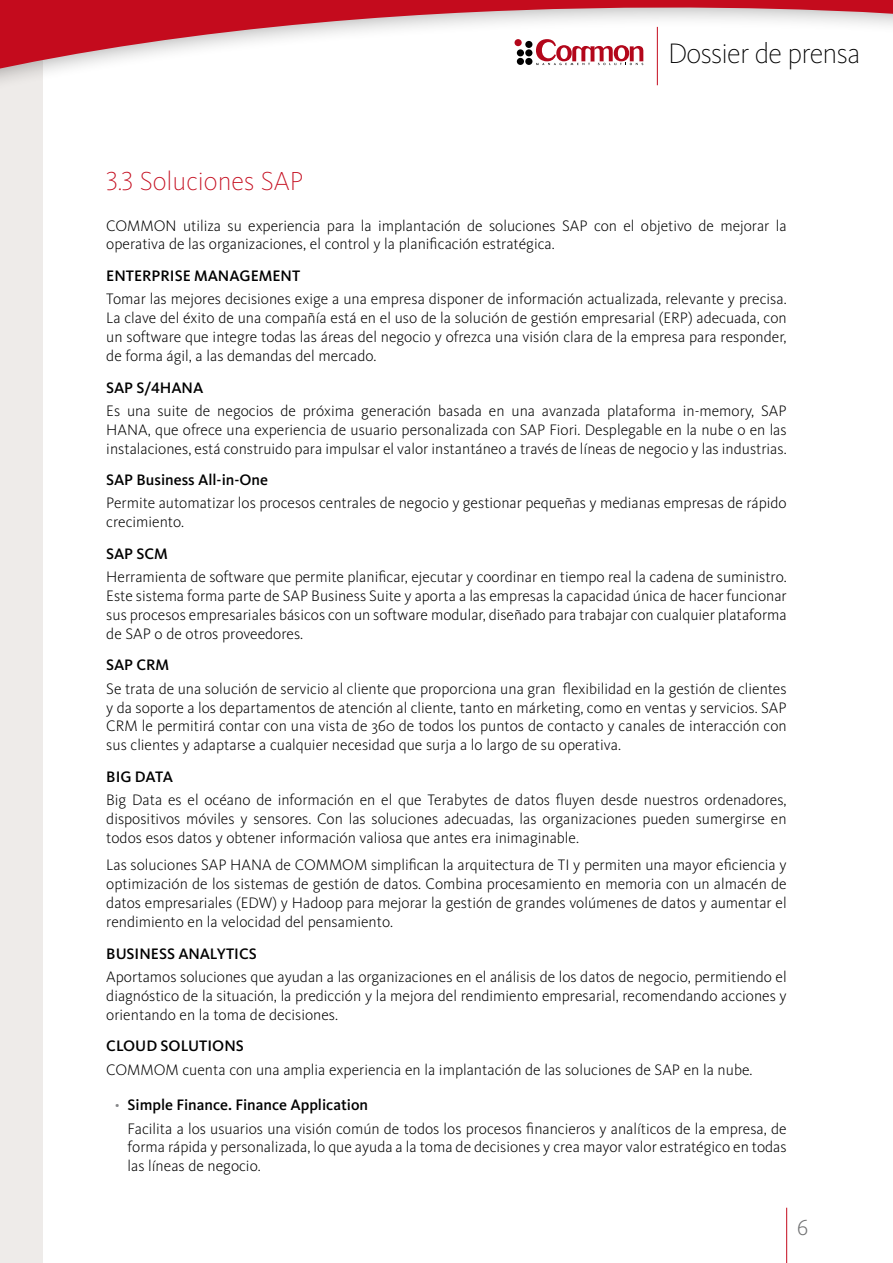
<style>
.page{position:relative;width:893px;height:1263px;background:#fff}
.page>*{position:absolute;margin:0;border:0;box-sizing:border-box;transform-origin:0 0}
.t1{font:200 29.1px "Kievit";letter-spacing:-.025em;color:#000}
.t2{font:200 27px "Kievit";color:#c40b1d}
.t3{font:300 22.5px "Kievit";color:#707172}
.t4{font:300 15.75px/18.9px "Kievit";color:#000}
.t5{font:500 15.75px "Kievit";color:#000}
.s1{font-family:"Kievit Extra Light SC";font-weight:400}
.s2{font-weight:500}
.s3{font-family:"Kievit Medium SC";font-weight:400}
.s4{color:#87888a}
</style>
<div class="page">
<div style="left:0;top:106px;width:43px;height:1157px;background:#eeebe9"></div>
<hr style="left:786px;top:1208px;width:1px;height:55px;background:#c40b1d">
<svg style="left:0;top:0;width:893px;height:92px"></svg>
<svg style="left:536px;top:39px;width:107px;height:26px"></svg>
<div style="left:525px;top:58px;width:7px;height:7px;background:#000;border-radius:50%"></div>
<div style="left:517px;top:58px;width:7px;height:7px;background:#000;border-radius:50%"></div>
<div style="left:525px;top:49px;width:7px;height:7px;background:#000;border-radius:50%"></div>
<div style="left:525px;top:41px;width:7px;height:7px;background:#000;border-radius:50%"></div>
<div style="left:517px;top:49px;width:7px;height:7px;background:#000;border-radius:50%"></div>
<div style="left:514px;top:39px;width:8px;height:7px;background:#b3071b;border-radius:50%"></div>
<hr style="left:657px;top:27px;width:1px;height:58px;background:#c40b1d">
<h1 class="t1" style="left:668px;top:38px;width:194px">Dossier de prensa</h1>
<h2 class="t2" style="left:106px;top:167px;width:199px"><span class="s1">3.3</span> Soluciones SAP</h2>
<p class="t4" style="left:106px;top:216px;width:682px">COMMON utiliza su experiencia para la implantación de soluciones SAP con el objetivo de mejorar la operativa de las organizaciones, el control y la planificación estratégica.</p>
<p class="t5" style="left:106px;top:266px;width:195px">ENTERPRISE MANAGEMENT</p>
<p class="t4" style="left:106px;top:290px;width:682px;text-align:justify">Tomar las mejores decisiones exige a una empresa disponer de información actualizada, relevante y precisa.<br>La clave del éxito de una compañía está en el uso de la solución de gestión empresarial (ERP) adecuada, con un software que integre todas las áreas del negocio y ofrezca una visión clara de la empresa para responder, de forma ágil, a las demandas del mercado.</p>
<p class="t4" style="left:106px;top:376px;width:682px;line-height:23.1px"><span class="s2">SAP S/</span><span class="s3">4</span><span class="s2">HANA<br></span>Es una suite de negocios de próxima generación basada en una avanzada plataforma in-memory, SAP</p>
<p class="t4" style="left:106px;top:420px;width:682px">HANA, que ofrece una experiencia de usuario personalizada con SAP Fiori. Desplegable en la nube o en las instalaciones, está construido para impulsar el valor instantáneo a través de líneas de negocio y las industrias.</p>
<p class="t5" style="left:106px;top:470px;width:163px">SAP Business All-in-One</p>
<p class="t4" style="left:106px;top:494px;width:682px">Permite automatizar los procesos centrales de negocio y gestionar pequeñas y medianas empresas de rápido crecimiento.</p>
<p class="t5" style="left:106px;top:544px;width:63px">SAP SCM</p>
<p class="t4" style="left:106px;top:568px;width:682px;text-align:justify">Herramienta de software que permite planificar, ejecutar y coordinar en tiempo real la cadena de suministro.<br>Este sistema forma parte de SAP Business Suite y aporta a las empresas la capacidad única de hacer funcionar sus procesos empresariales básicos con un software modular, diseñado para trabajar con cualquier plataforma de SAP o de otros proveedores.</p>
<p class="t5" style="left:106px;top:656px;width:64px">SAP CRM</p>
<p class="t4" style="left:106px;top:679px;width:682px;text-align:justify">Se trata de una solución de servicio al cliente que proporciona una gran flexibilidad en la gestión de clientes y da soporte a los departamentos de atención al cliente, tanto en márketing, como en ventas y servicios. SAP CRM le permitirá contar con una vista de 360 de todos los puntos de contacto y canales de interacción con sus clientes y adaptarse a cualquier necesidad que surja a lo largo de su operativa.</p>
<p class="t5" style="left:106px;top:767px;width:68px">BIG DATA</p>
<p class="t4" style="left:106px;top:791px;width:682px;text-align:justify">Big Data es el océano de información en el que Terabytes de datos fluyen desde nuestros ordenadores, dispositivos móviles y sensores. Con las soluciones adecuadas, las organizaciones pueden sumergirse en todos esos datos y obtener información valiosa que antes era inimaginable.</p>
<p class="t4" style="left:106px;top:856px;width:682px;text-align:justify">Las soluciones SAP HANA de COMMOM simplifican la arquitectura de TI y permiten una mayor eficiencia y optimización de los sistemas de gestión de datos. Combina procesamiento en memoria con un almacén de datos empresariales (EDW) y Hadoop para mejorar la gestión de grandes volúmenes de datos y aumentar el rendimiento en la velocidad del pensamiento.</p>
<p class="t5" style="left:106px;top:944px;width:152px">BUSINESS ANALYTICS</p>
<p class="t4" style="left:106px;top:967px;width:682px;text-align:justify">Aportamos soluciones que ayudan a las organizaciones en el análisis de los datos de negocio, permitiendo el diagnóstico de la situación, la predicción y la mejora del rendimiento empresarial, recomendando acciones y orientando en la toma de decisiones.</p>
<p class="t5" style="left:106px;top:1036px;width:139px">CLOUD SOLUTIONS</p>
<p class="t4" style="left:106px;top:1060px;width:648px">COMMOM cuenta con una amplia experiencia en la implantación de las soluciones de SAP en la nube.</p>
<p class="t4" style="left:128px;top:1094px;width:661px;line-height:23.1px;text-indent:-13px"><span class="s4">•</span> <span class="s2">Simple Finance. Finance Application<br></span>Facilita a los usuarios una visión común de todos los procesos financieros y analíticos de la empresa, de</p>
<p class="t4" style="left:128px;top:1138px;width:661px">forma rápida y personalizada, lo que ayuda a la toma de decisiones y crea mayor valor estratégico en todas las líneas de negocio.</p>
<h3 class="t3" style="left:797px;top:1215px;width:13px">6</h3>
</div>
